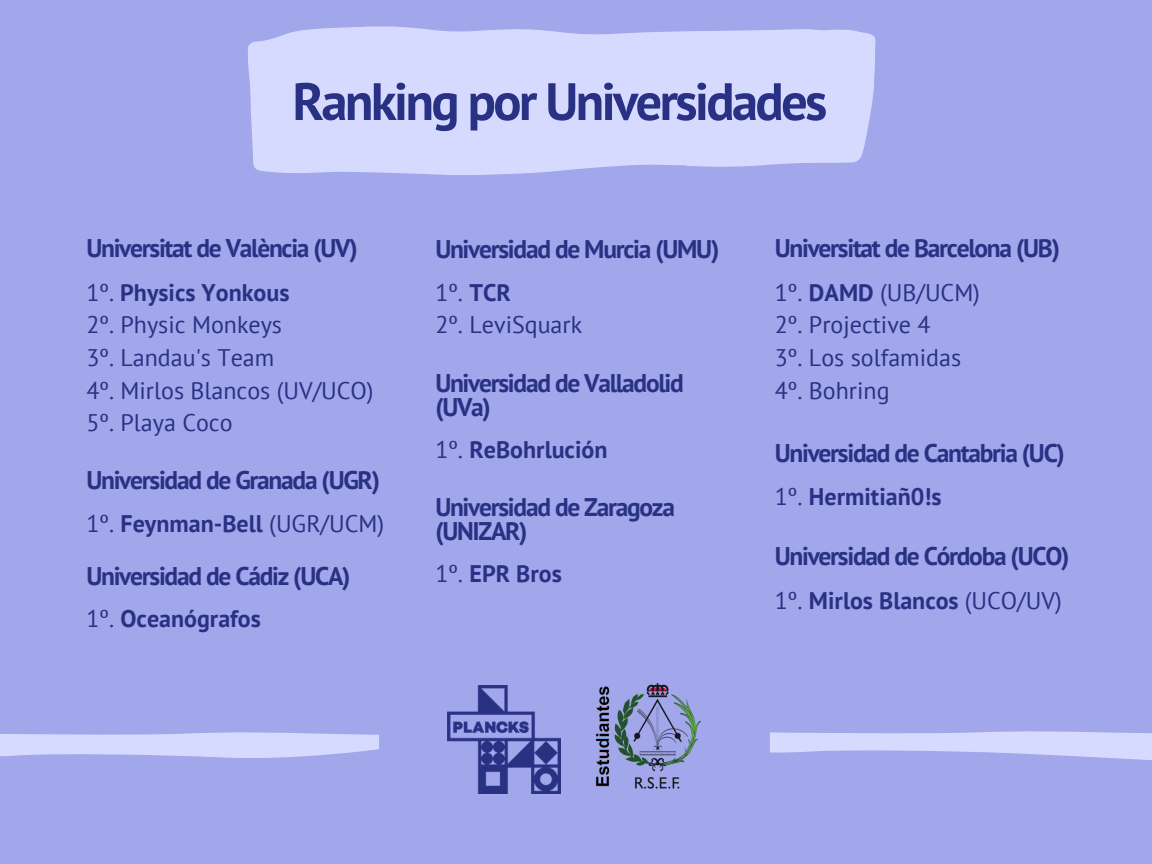
<style>
.page{position:relative;width:1152px;height:864px;background:#a1a7ea}
.page>*{position:absolute;margin:0;border:0;box-sizing:border-box;transform-origin:0 0}
.t1{font:700 52.5px "PT Sans";letter-spacing:-.05em;color:#293184}
.t2{font:700 25.5px/23.7px "PT Sans";letter-spacing:-.05em;color:#293184}
.t3{font:24px "PT Sans";color:#293184}
.t4{font:700 24px "PT Sans";color:#293184}
.s1{font-weight:400}
.s2{font-weight:700}
</style>
<div class="page">
<svg style="left:0;top:732px;width:379px;height:26px"></svg>
<svg style="left:770px;top:731px;width:382px;height:29px"></svg>
<img style="left:596px;top:683px;width:105px;height:106px">
<img style="left:448px;top:685px;width:112px;height:108px">
<svg style="left:248px;top:26px;width:628px;height:149px;background:#d2d5fd"></svg>
<p class="t1" style="left:292px;top:67px;width:536px">Ranking por Universidades</p>
<p class="t2" style="left:86px;top:236px;width:273px">Universitat de València (UV)</p>
<p class="t2" style="left:775px;top:236px;width:287px">Universitat de Barcelona (UB)</p>
<p class="t4" style="left:86px;top:276px;width:205px"><span class="s1">1º.</span> Physics Yonkous</p>
<p class="t3" style="left:86px;top:309px;width:197px">2º. Physic Monkeys</p>
<p class="t3" style="left:86px;top:342px;width:189px">3º. Landau's Team</p>
<p class="t3" style="left:86px;top:374px;width:289px">4º. Mirlos Blancos (UV/UCO)</p>
<p class="t3" style="left:86px;top:407px;width:148px">5º. Playa Coco</p>
<p class="t2" style="left:435px;top:237px;width:286px">Universidad de Murcia (UMU)</p>
<p class="t3" style="left:435px;top:276px;width:77px">1º. <span class="s2">TCR</span></p>
<p class="t3" style="left:435px;top:309px;width:148px">2º. LeviSquark</p>
<p class="t3" style="left:775px;top:276px;width:207px">1º. <span class="s2">DAMD</span> (UB/UCM)</p>
<p class="t3" style="left:775px;top:309px;width:157px">2º. Projective 4</p>
<p class="t3" style="left:775px;top:342px;width:188px">3º. Los solfamidas</p>
<p class="t3" style="left:775px;top:374px;width:116px">4º. Bohring</p>
<p class="t2" style="left:435px;top:371px;width:250px">Universidad de Valladolid (UVa)</p>
<p class="t2" style="left:86px;top:468px;width:295px">Universidad de Granada (UGR)</p>
<p class="t3" style="left:86px;top:507px;width:299px">1º. <span class="s2">Feynman-Bell</span> (UGR/UCM)</p>
<p class="t2" style="left:86px;top:563px;width:266px">Universidad de Cádiz (UCA)</p>
<p class="t4" style="left:86px;top:603px;width:176px"><span class="s1">1º.</span> Oceanógrafos</p>
<p class="t4" style="left:435px;top:434px;width:174px"><span class="s1">1º.</span> ReBohrlución</p>
<p class="t2" style="left:435px;top:495px;width:241px">Universidad de Zaragoza (UNIZAR)</p>
<p class="t4" style="left:435px;top:558px;width:128px"><span class="s1">1º.</span> EPR Bros</p>
<p class="t2" style="left:775px;top:441px;width:292px">Universidad de Cantabria (UC)</p>
<p class="t4" style="left:775px;top:481px;width:168px"><span class="s1">1º.</span> Hermitiañ0!s</p>
<p class="t2" style="left:775px;top:544px;width:296px">Universidad de Córdoba (UCO)</p>
<p class="t4" style="left:775px;top:584px;width:288px"><span class="s1">1º.</span> Mirlos Blancos <span class="s1">(UCO/UV)</span></p>
</div>
